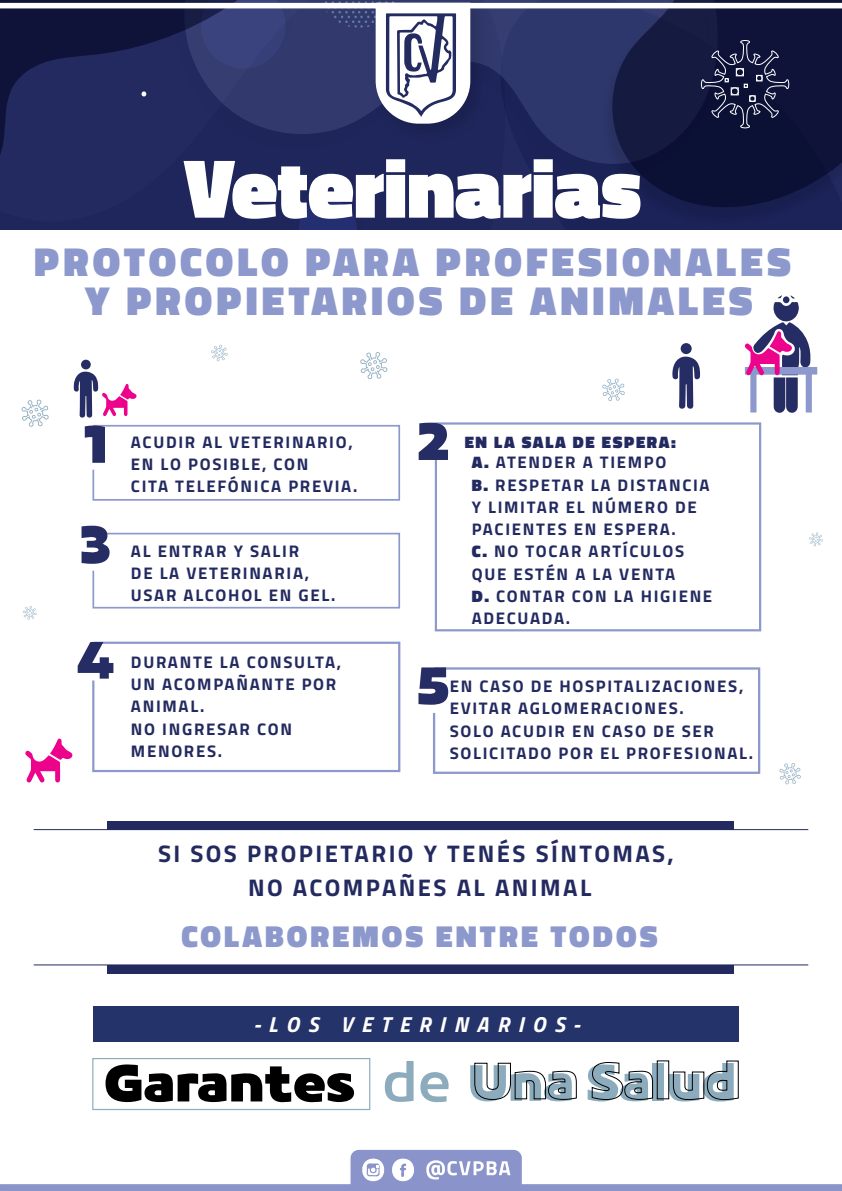
<style>
.page{position:relative;width:842px;height:1191px;background:#fff}
.page>*{position:absolute;margin:0;border:0;box-sizing:border-box;transform-origin:0 0}
.t1{font:900 84.7px "Titillium";letter-spacing:-.01em;color:#fff}
.t2{font:800 60px "Scornodemo";color:#262d64}
.t3{font:800 59.5px "Scornodemo";color:#000001}
.t4{font:900 41px/39px "Titillium";letter-spacing:.1em;color:#8d98cc;text-align:center}
.t5{font:900 30.7px "Titillium";letter-spacing:.1em;color:#8d98cc}
.t6{font:700 24px/34px "Titillium";letter-spacing:.1em;color:#232a60;text-align:center}
.t7{font:italic 700 21.7px "Titillium";letter-spacing:.395em;color:#fff}
.t8{font:700 16.8px/22.2px "Titillium";letter-spacing:.1em;color:#232a60}
.s1{font-weight:900}
.s2{font-weight:500;font-size:62.4px;color:#8cacbe}
.s3{font-size:58.3px;color:#8cacbe}
</style>
<div class="page">
<div style="left:278px;top:187px;width:222px;height:42px;background:#1e265b"></div>
<div style="left:500px;top:187px;width:57px;height:42px;background:#232a60"></div>
<div style="left:278px;top:164px;width:279px;height:23px;background:#1e265b"></div>
<div style="left:278px;top:129px;width:279px;height:35px;background:#1e265b"></div>
<div style="left:557px;top:129px;width:285px;height:100px;background:#1b2358"></div>
<svg style="left:564px;top:129px;width:278px;height:82px;background:#131944"></svg>
<div style="left:0;top:129px;width:278px;height:100px;background:#21285e"></div>
<div style="left:292px;top:184px;width:76px;height:45px;background:#1e265b"></div>
<svg style="left:299px;top:199px;width:58px;height:30px;background:#222c6b"></svg>
<div style="left:368px;top:129px;width:124px;height:17px;background:#1e265b"></div>
<svg style="left:0;top:0;width:842px;height:129px;background:#3b416b"></svg>
<div style="left:736px;top:69px;width:7px;height:7px;border:1px solid #fff;border-radius:50%"></div>
<div style="left:736px;top:68px;width:8px;height:8px;border:1px solid #fff"></div>
<svg style="left:0;top:1149px;width:842px;height:42px"></svg>
<hr style="left:34px;top:829px;width:774px;height:1px;background:#232a60">
<div style="left:108px;top:821px;width:626px;height:9px;background:#232a60"></div>
<hr style="left:34px;top:964px;width:774px;height:1px;background:#232a60">
<div style="left:108px;top:965px;width:626px;height:8px;background:#232a60"></div>
<svg style="left:745px;top:295px;width:72px;height:118px"></svg>
<svg style="left:25px;top:738px;width:48px;height:45px"></svg>
<svg style="left:92px;top:424px;width:309px;height:77px"></svg>
<div style="left:435px;top:422px;width:326px;height:209px;border:2px solid #8d98cc"></div>
<svg style="left:92px;top:532px;width:309px;height:77px"></svg>
<svg style="left:433px;top:667px;width:328px;height:107px"></svg>
<svg style="left:92px;top:641px;width:309px;height:132px"></svg>
<svg style="left:74px;top:371px;width:63px;height:47px"></svg>
<svg style="left:672px;top:356px;width:28px;height:53px"></svg>
<div style="left:81px;top:360px;width:10px;height:9px;background:#262d64;border-radius:50%"></div>
<div style="left:681px;top:343px;width:11px;height:11px;background:#262d64;border-radius:50%"></div>
<svg style="left:360px;top:352px;width:27px;height:27px"></svg>
<svg style="left:602px;top:378px;width:23px;height:23px"></svg>
<svg style="left:22px;top:399px;width:27px;height:28px"></svg>
<svg style="left:23px;top:606px;width:14px;height:13px"></svg>
<svg style="left:809px;top:532px;width:14px;height:14px"></svg>
<div style="left:94px;top:1006px;width:645px;height:35px;background:#25336b"></div>
<svg style="left:474px;top:1062px;width:103px;height:38px"></svg>
<svg style="left:592px;top:1062px;width:61px;height:38px"></svg>
<svg style="left:673px;top:1060px;width:66px;height:40px"></svg>
<div style="left:92px;top:1058px;width:278px;height:52px;border:1px solid #8cacbe"></div>
<svg style="left:779px;top:763px;width:22px;height:21px"></svg>
<svg style="left:211px;top:345px;width:17px;height:16px"></svg>
<h1 class="t1" style="left:184px;top:126px;width:459px">Veterinarias</h1>
<h3 class="t4" style="left:34px;top:243px;width:758px">PROTOCOLO PARA PROFESIONALES<br>Y PROPIETARIOS DE ANIMALES</h3>
<h2 class="t2" style="left:83px;top:413px;width:27px">1</h2>
<h2 class="t2" style="left:417px;top:410px;width:34px">2</h2>
<p class="t8" style="left:131px;top:430px;width:228px">ACUDIR AL VETERINARIO,<br>EN LO POSIBLE, CON<br>CITA TELEFÓNICA PREVIA.</p>
<h2 class="t2" style="left:80px;top:513px;width:33px">3</h2>
<p class="t8" style="left:131px;top:539px;width:206px">AL ENTRAR Y SALIR<br>DE LA VETERINARIA,<br>USAR ALCOHOL EN GEL.</p>
<p class="t8" style="left:472px;top:430px;width:242px;text-indent:-7px"><span class="s1">EN LA SALA DE ESPERA:<br>A.</span> ATENDER A TIEMPO<br><span class="s1">B.</span> RESPETAR LA DISTANCIA<br>Y LIMITAR EL NÚMERO DE<br>PACIENTES EN ESPERA.<br><span class="s1">C.</span> NO TOCAR ARTÍCULOS<br>QUE ESTÉN A LA VENTA<br><span class="s1">D.</span> CONTAR CON LA HIGIENE<br>ADECUADA.</p>
<h2 class="t2" style="left:76px;top:629px;width:41px">4</h2>
<p class="t8" style="left:131px;top:650px;width:212px">DURANTE LA CONSULTA,<br>UN ACOMPAÑANTE POR<br>ANIMAL.<br>NO INGRESAR CON<br>MENORES.</p>
<h2 class="t2" style="left:417px;top:654px;width:35px">5</h2>
<p class="t8" style="left:450px;top:674px;width:305px">EN CASO DE HOSPITALIZACIONES,<br>EVITAR AGLOMERACIONES.<br>SOLO ACUDIR EN CASO DE SER<br>SOLICITADO POR EL PROFESIONAL.</p>
<h3 class="t6" style="left:158px;top:835px;width:517px">SI SOS PROPIETARIO Y TENÉS SÍNTOMAS,<br>NO ACOMPAÑES AL ANIMAL</h3>
<h3 class="t5" style="left:181px;top:914px;width:477px">COLABOREMOS ENTRE TODOS</h3>
<p class="t7" style="left:254px;top:1007px;width:327px">-LOS VETERINARIOS-</p>
<h3 class="t3" style="left:104px;top:1052px;width:633px">Garantes <span class="s2">de</span> <span class="s3">Una Salud</span></h3>
</div>
